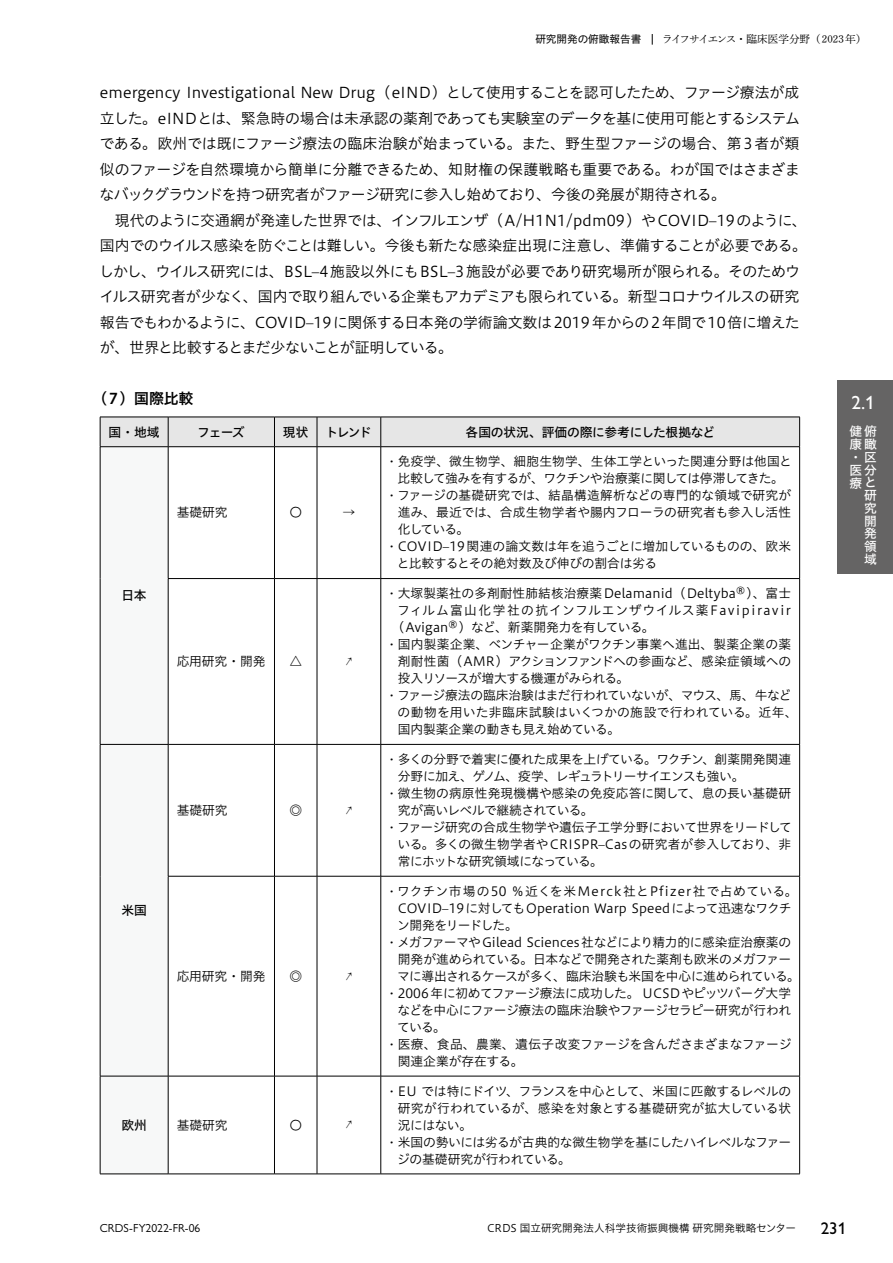
<style>
.page{position:relative;width:893px;height:1263px;background:#fff}
.page>*{position:absolute;margin:0;border:0;box-sizing:border-box;transform-origin:0 0}
.t1{font:500 19.2px "Gill Sans Nova";color:#fff}
.t2{font:500 16.95px "Gill Sans Nova";color:#000}
.t3{font:14.85px/25.5px "Hiragino UD Sans Std N W3";letter-spacing:-.03em;color:#000;text-align:justify}
.t4{font:14.85px "Hiragino UD Sans Std N W6";color:#000}
.t5{font:12.75px/17px "Hiragino UD Sans Std N W3";letter-spacing:-.01em;color:#000;text-align:justify}
.t6{font:12.75px/17px "Hiragino UD Sans Std N W3";letter-spacing:-.03em;color:#000}
.t7{font:12.75px/17px "Hiragino UD Sans Std N W3";letter-spacing:.01em;color:#000}
.t8{font:12.75px/17px "Hiragino UD Sans Std N W3";letter-spacing:-.035em;color:#000}
.t9{font:12.75px "Hiragino UD Sans Std N W5";letter-spacing:-.02em;color:#000}
.t10{font:12.75px "Hiragino UD Sans Std N W3";letter-spacing:.1em;color:#000}
.t11{font:12.75px/12.8px "Hiragino UD Sans Std N W5";color:#fff}
.t12{font:12.75px "MS Mincho";color:#000}
.t13{font:11.7px "Gill Sans Nova";color:#000}
.t14{font:10.65px "Shuei Min Pr 6 N L";color:#000}
.t15{font:10.65px "Hiragino UD Sans Std N W3";color:#000}
.s1{font-family:"Hiragino UD Sans Std N W4"}
</style>
<div class="page">
<svg style="left:101px;top:447px;width:67px;height:727px"></svg>
<hr style="left:274px;top:447px;width:1px;height:131px;background:#000">
<hr style="left:317px;top:447px;width:1px;height:131px;background:#000">
<hr style="left:381px;top:447px;width:1px;height:131px;background:#000">
<hr style="left:168px;top:578px;width:106px;height:1px;background:#000">
<hr style="left:274px;top:578px;width:43px;height:1px;background:#000">
<hr style="left:274px;top:579px;width:1px;height:165px;background:#000">
<hr style="left:317px;top:578px;width:64px;height:1px;background:#000">
<hr style="left:317px;top:579px;width:1px;height:165px;background:#000">
<hr style="left:381px;top:578px;width:419px;height:1px;background:#000">
<hr style="left:381px;top:579px;width:1px;height:165px;background:#000">
<hr style="left:100px;top:744px;width:68px;height:1px;background:#000">
<hr style="left:168px;top:744px;width:106px;height:1px;background:#000">
<hr style="left:274px;top:744px;width:43px;height:1px;background:#000">
<hr style="left:274px;top:745px;width:1px;height:131px;background:#000">
<hr style="left:317px;top:744px;width:64px;height:1px;background:#000">
<hr style="left:317px;top:745px;width:1px;height:131px;background:#000">
<hr style="left:381px;top:744px;width:419px;height:1px;background:#000">
<hr style="left:381px;top:745px;width:1px;height:131px;background:#000">
<hr style="left:168px;top:876px;width:106px;height:1px;background:#000">
<hr style="left:274px;top:876px;width:43px;height:1px;background:#000">
<hr style="left:274px;top:876px;width:1px;height:200px;background:#000">
<hr style="left:317px;top:876px;width:64px;height:1px;background:#000">
<hr style="left:317px;top:876px;width:1px;height:200px;background:#000">
<hr style="left:381px;top:876px;width:419px;height:1px;background:#000">
<hr style="left:381px;top:876px;width:1px;height:200px;background:#000">
<hr style="left:100px;top:1076px;width:68px;height:1px;background:#000">
<hr style="left:168px;top:1076px;width:106px;height:1px;background:#000">
<hr style="left:274px;top:1076px;width:43px;height:1px;background:#000">
<hr style="left:274px;top:1076px;width:1px;height:98px;background:#000">
<hr style="left:317px;top:1076px;width:64px;height:1px;background:#000">
<hr style="left:317px;top:1076px;width:1px;height:98px;background:#000">
<hr style="left:381px;top:1076px;width:419px;height:1px;background:#000">
<hr style="left:381px;top:1076px;width:1px;height:98px;background:#000">
<hr style="left:100px;top:1174px;width:68px;height:1px;background:#000">
<hr style="left:168px;top:1174px;width:106px;height:1px;background:#000">
<hr style="left:274px;top:1174px;width:43px;height:1px;background:#000">
<hr style="left:317px;top:1174px;width:64px;height:1px;background:#000">
<hr style="left:381px;top:1174px;width:419px;height:1px;background:#000">
<hr style="left:799px;top:447px;width:1px;height:131px;background:#000">
<hr style="left:799px;top:579px;width:1px;height:165px;background:#000">
<hr style="left:799px;top:745px;width:1px;height:131px;background:#000">
<hr style="left:799px;top:876px;width:1px;height:200px;background:#000">
<hr style="left:799px;top:1076px;width:1px;height:98px;background:#000">
<hr style="left:100px;top:447px;width:1px;height:131px;background:#000">
<hr style="left:168px;top:447px;width:1px;height:131px;background:#000">
<hr style="left:100px;top:578px;width:1px;height:166px;background:#000">
<hr style="left:168px;top:579px;width:1px;height:165px;background:#000">
<hr style="left:100px;top:745px;width:1px;height:131px;background:#000">
<hr style="left:168px;top:745px;width:1px;height:131px;background:#000">
<hr style="left:100px;top:876px;width:1px;height:200px;background:#000">
<hr style="left:168px;top:876px;width:1px;height:200px;background:#000">
<hr style="left:100px;top:1076px;width:1px;height:98px;background:#000">
<hr style="left:168px;top:1076px;width:1px;height:98px;background:#000">
<svg style="left:100px;top:417px;width:700px;height:30px;background:#dbdbdb"></svg>
<hr style="left:274px;top:446px;width:43px;height:1px;background:#000">
<hr style="left:317px;top:446px;width:64px;height:1px;background:#000">
<div style="left:838px;top:381px;width:55px;height:193px;background:#656464"></div>
<p class="t14" style="left:535px;top:30px;width:333px"><span class="s1">研究開発の俯瞰報告書</span> 　ライフサイエンス・臨床医学分野（2023年）</p>
<p class="t3" style="left:99px;top:79px;width:702px">emergency Investigational New Drug（eIND）として使用することを認可したため、ファージ療法が成立した。eINDとは、緊急時の場合は未承認の薬剤であっても実験室のデータを基に使用可能とするシステムである。欧州では既にファージ療法の臨床治験が始まっている。また、野生型ファージの場合、第3者が類似のファージを自然環境から簡単に分離できるため、知財権の保護戦略も重要である。わが国ではさまざまなバックグラウンドを持つ研究者がファージ研究に参入し始めており、今後の発展が期待される。</p>
<p class="t3" style="left:99px;top:206px;width:709px;text-align:left;text-indent:16px">現代のように交通網が発達した世界では、インフルエンザ（A/H1N1/pdm09）やCOVID–19のように、国内でのウイルス感染を防ぐことは難しい。今後も新たな感染症出現に注意し、準備することが必要である。しかし、ウイルス研究には、BSL–4施設以外にもBSL–3施設が必要であり研究場所が限られる。そのためウイルス研究者が少なく、国内で取り組んでいる企業もアカデミアも限られている。新型コロナウイルスの研究報告でもわかるように、COVID–19に関係する日本発の学術論文数は2019年からの2年間で10倍に増えたが、世界と比較するとまだ少ないことが証明している。</p>
<p class="t4" style="left:92px;top:387px;width:102px">（7）国際比較</p>
<p class="t9" style="left:109px;top:422px;width:53px">国・地域</p>
<p class="t9" style="left:197px;top:422px;width:49px">フェーズ</p>
<p class="t9" style="left:283px;top:422px;width:27px">現状</p>
<p class="t9" style="left:326px;top:422px;width:48px">トレンド</p>
<p class="t9" style="left:466px;top:422px;width:251px">各国の状況、評価の際に参考にした根拠など</p>
<p class="t9" style="left:121px;top:586px;width:27px">日本</p>
<p class="t5" style="left:177px;top:503px;width:53px">基礎研究</p>
<p class="t5" style="left:289px;top:503px;width:14px">〇</p>
<p class="t5" style="left:342px;top:503px;width:14px">→</p>
<p class="t5" style="left:177px;top:652px;width:90px">応用研究・開発</p>
<p class="t5" style="left:289px;top:652px;width:14px">△</p>
<p class="t12" style="left:346px;top:655px;width:8px">↗</p>
<p class="t5" style="left:177px;top:801px;width:53px">基礎研究</p>
<p class="t5" style="left:289px;top:801px;width:14px">◎</p>
<p class="t12" style="left:346px;top:804px;width:8px">↗</p>
<p class="t9" style="left:121px;top:900px;width:27px">米国</p>
<p class="t5" style="left:177px;top:967px;width:90px">応用研究・開発</p>
<p class="t5" style="left:289px;top:967px;width:14px">◎</p>
<p class="t12" style="left:346px;top:970px;width:8px">↗</p>
<p class="t9" style="left:121px;top:1115px;width:27px">欧州</p>
<p class="t5" style="left:177px;top:1116px;width:53px">基礎研究</p>
<p class="t5" style="left:289px;top:1116px;width:14px">〇</p>
<p class="t12" style="left:346px;top:1118px;width:8px">↗</p>
<p class="t5" style="left:389px;top:452px;width:404px;text-align:center">• 免疫学、微生物学、細胞生物学、生体工学といった関連分野は他国と比較して強みを有するが、ワクチンや治療薬に関しては停滞してきた。</p>
<p class="t5" style="left:398px;top:486px;width:395px;text-indent:-9px">• ファージの基礎研究では、結晶構造解析などの専門的な領域で研究が進み、最近では、合成生物学者や腸内フローラの研究者も参入し活性化している。</p>
<p class="t5" style="left:397px;top:537px;width:396px;text-indent:-8px">• COVID–19関連の論文数は年を追うごとに増加しているものの、欧米と比較するとその絶対数及び伸びの割合は劣る</p>
<p class="t5" style="left:389px;top:584px;width:403px">• 大塚製薬社の多剤耐性肺結核治療薬Delamanid（Deltyba<sup>®</sup>）、富士</p>
<p class="t10" style="left:397px;top:601px;width:396px">フィルム富山化学社の抗インフルエンザウイルス薬Favipiravir</p>
<p class="t5" style="left:391px;top:618px;width:265px">（Avigan<sup>®</sup>）など、新薬開発力を有している。</p>
<p class="t5" style="left:398px;top:635px;width:395px;text-indent:-9px">• 国内製薬企業、ベンチャー企業がワクチン事業へ進出、製薬企業の薬剤耐性菌（AMR）アクションファンドへの参画など、感染症領域への投入リソースが増大する機運がみられる。</p>
<p class="t5" style="left:398px;top:686px;width:401px;text-align:left;text-indent:-8px">• ファージ療法の臨床治験はまだ行われていないが、マウス、馬、牛などの動物を用いた非臨床試験はいくつかの施設で行われている。近年、国内製薬企業の動きも見え始めている。</p>
<p class="t8" style="left:398px;top:750px;width:395px;text-indent:-9px">• 多くの分野で着実に優れた成果を上げている。ワクチン、創薬開発関連分野に加え、ゲノム、疫学、レギュラトリーサイエンスも強い。</p>
<p class="t5" style="left:398px;top:784px;width:395px;text-indent:-9px">• 微生物の病原性発現機構や感染の免疫応答に関して、息の長い基礎研究が高いレベルで継続されている。</p>
<p class="t5" style="left:397px;top:818px;width:396px;text-indent:-8px">• ファージ研究の合成生物学や遺伝子工学分野において世界をリードしている。多くの微生物学者やCRISPR–Casの研究者が参入しており、非常にホットな研究領域になっている。</p>
<p class="t7" style="left:397px;top:882px;width:402px;text-indent:-8px">• ワクチン市場の50 ％近くを米Merck社とPfizer社で占めている。<br>COVID–19に対してもOperation Warp Speedによって迅速なワクチン開発をリードした。</p>
<p class="t6" style="left:397px;top:933px;width:404px;text-indent:-8px">• メガファーマやGilead Sciences社などにより精力的に感染症治療薬の開発が進められている。日本などで開発された薬剤も欧米のメガファーマに導出されるケースが多く、臨床治験も米国を中心に進められている。</p>
<p class="t5" style="left:397px;top:984px;width:395px;text-indent:-8px">• 2006年に初めてファージ療法に成功した。 UCSDやピッツバーグ大学などを中心にファージ療法の臨床治験やファージセラピー研究が行われている。</p>
<p class="t5" style="left:398px;top:1035px;width:395px;text-indent:-9px">• 医療、食品、農業、遺伝子改変ファージを含んださまざまなファージ関連企業が存在する。</p>
<p class="t5" style="left:398px;top:1082px;width:395px;text-indent:-9px">• EU では特にドイツ、フランスを中心として、米国に匹敵するレベルの研究が行われているが、感染を対象とする基礎研究が拡大している状況にはない。</p>
<p class="t6" style="left:397px;top:1133px;width:395px;text-indent:-8px">• 米国の勢いには劣るが古典的な微生物学を基にしたハイレベルなファージの基礎研究が行われている。</p>
<h1 class="t1" style="left:851px;top:391px;width:25px">2.1</h1>
<p class="t11" style="left:849px;top:425px;width:29px">健俯康瞰・<br>医分療と</p>
<p class="t11" style="left:864px;top:450px;width:13px">区</p>
<p class="t11" style="left:864px;top:488px;width:14px;text-align:justify">研究開発領域</p>
<p class="t13" style="left:100px;top:1221px;width:102px">CRDS-FY2022-FR-06</p>
<p class="t15" style="left:487px;top:1220px;width:311px">CRDS 国立研究開発法人科学技術振興機構 研究開発戦略センター</p>
<h2 class="t2" style="left:821px;top:1217px;width:27px">231</h2>
</div>
